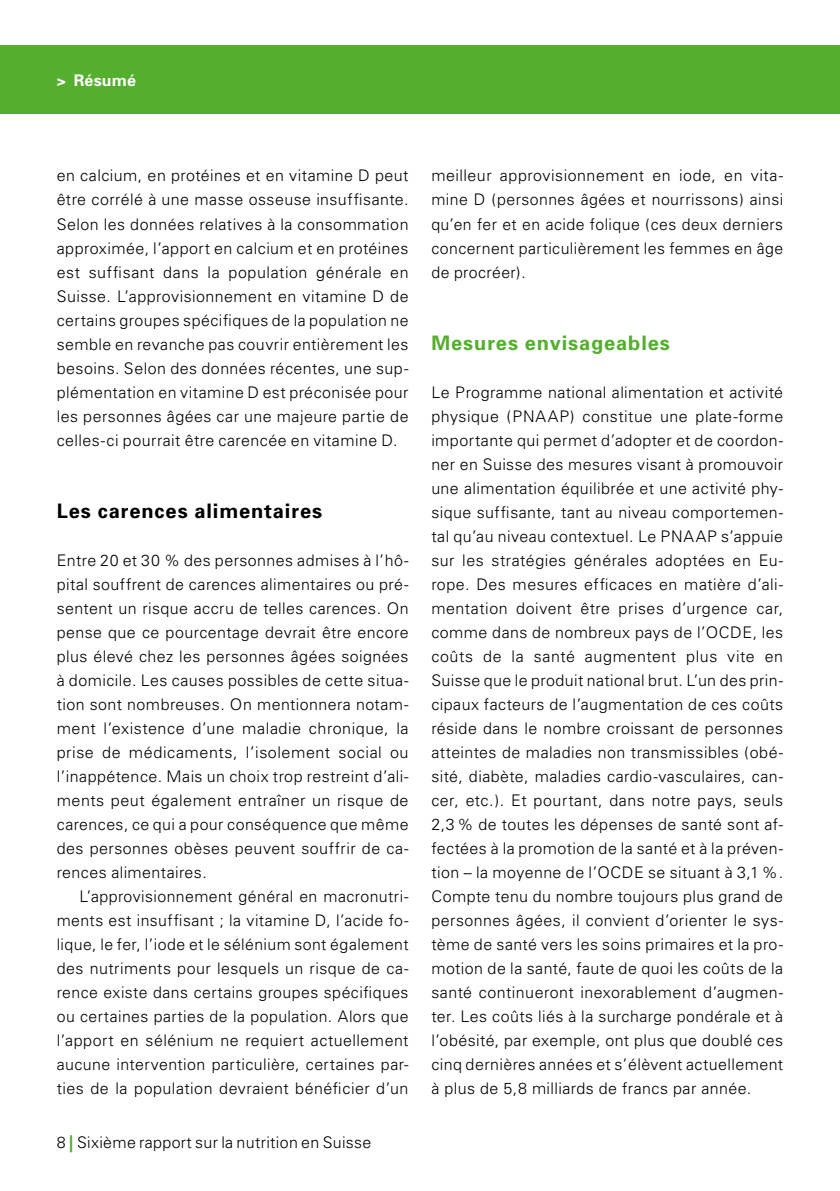
<style>
.page{position:relative;width:840px;height:1191px;background:#fff}
.page>*{position:absolute;margin:0;border:0;box-sizing:border-box;transform-origin:0 0}
.t1{font:700 20px "Univers";letter-spacing:.045em;color:#000}
.t2{font:700 20px "Univers";letter-spacing:.045em;color:#54af2e}
.t3{font:300 16px/24px "Univers";letter-spacing:.025em;color:#000;text-align:justify}
.t4{font:700 16px "Univers";letter-spacing:.01em;color:#fff}
.s1{font-weight:700;font-size:17px;color:#54af2e}
</style>
<div class="page">
<div style="left:0;top:45px;width:839px;height:68px;background:#54af2e"></div>
<p class="t4" style="left:57px;top:70px;width:81px">&gt; Résumé</p>
<p class="t3" style="left:57px;top:164px;width:353px">en calcium, en protéines et en vitamine D peut être corrélé à une masse osseuse insuffisante.<br>Selon les données relatives à la consommation approximée, l’apport en calcium et en protéines est suffisant dans la population générale en Suisse. L’approvisionnement en vitamine D de certains groupes spécifiques de la population ne semble en revanche pas couvrir entièrement les besoins. Selon des données récentes, une sup&shy;plémentation en vitamine D est préconisée pour les personnes âgées car une majeure partie de celles-ci pourrait être carencée en vitamine D.</p>
<p class="t1" style="left:57px;top:498px;width:267px">Les carences alimentaires</p>
<p class="t3" style="left:57px;top:548px;width:353px">Entre 20 et 30 % des personnes admises à l’hô&shy;pital souffrent de carences alimentaires ou pré&shy;sentent un risque accru de telles carences. On pense que ce pourcentage devrait être encore plus élevé chez les personnes âgées soignées à domicile. Les causes possibles de cette situa&shy;tion sont nombreuses. On mentionnera notam&shy;ment l’existence d’une maladie chronique, la prise de médicaments, l’isolement social ou l’inappétence. Mais un choix trop restreint d’ali&shy;ments peut également entraîner un risque de carences, ce qui a pour conséquence que même des personnes obèses peuvent souffrir de ca&shy;rences alimentaires.</p>
<p class="t3" style="left:57px;top:884px;width:353px;text-indent:23px">L’approvisionnement général en macronutri&shy;ments est insuffisant ; la vitamine D, l’acide fo&shy;lique, le fer, l’iode et le sélénium sont également des nutriments pour lesquels un risque de ca&shy;rence existe dans certains groupes spécifiques ou certaines parties de la population. Alors que l’apport en sélénium ne requiert actuellement aucune intervention particulière, certaines par&shy;ties de la population devraient bénéficier d’un</p>
<p class="t3" style="left:57px;top:1130px;width:316px">8 <span class="s1">|</span> Sixième rapport sur la nutrition en Suisse</p>
<p class="t3" style="left:431px;top:164px;width:353px">meilleur approvisionnement en iode, en vita&shy;mine D (personnes âgées et nourrissons) ainsi qu’en fer et en acide folique (ces deux derniers concernent particulièrement les femmes en âge de procréer).</p>
<p class="t2" style="left:431px;top:330px;width:240px">Mesures envisageables</p>
<p class="t3" style="left:431px;top:380px;width:353px">Le Programme national alimentation et activité physique (PNAAP) constitue une plate-forme importante qui permet d’adopter et de coordon&shy;ner en Suisse des mesures visant à promouvoir une alimentation équilibrée et une activité phy&shy;sique suffisante, tant au niveau comportemen&shy;tal qu’au niveau contextuel. Le PNAAP s’appuie sur les stratégies générales adoptées en Eu&shy;rope. Des mesures efficaces en matière d’ali&shy;mentation doivent être prises d’urgence car, comme dans de nombreux pays de l’OCDE, les coûts de la santé augmentent plus vite en Suisse que le produit national brut. L’un des prin&shy;cipaux facteurs de l’augmentation de ces coûts réside dans le nombre croissant de personnes atteintes de maladies non transmissibles (obé&shy;sité, diabète, maladies cardio-vasculaires, can&shy;cer, etc.). Et pourtant, dans notre pays, seuls 2,3% de toutes les dépenses de santé sont af&shy;fectées à la promotion de la santé et à la préven&shy;tion – la moyenne de l’OCDE se situant à 3,1%.<br>Compte tenu du nombre toujours plus grand de personnes âgées, il convient d’orienter le sys&shy;tème de santé vers les soins primaires et la pro&shy;motion de la santé, faute de quoi les coûts de la santé continueront inexorablement d’augmen&shy;ter. Les coûts liés à la surcharge pondérale et à l’obésité, par exemple, ont plus que doublé ces cinq dernières années et s’élèvent actuellement à plus de 5,8 milliards de francs par année.</p>
</div>
